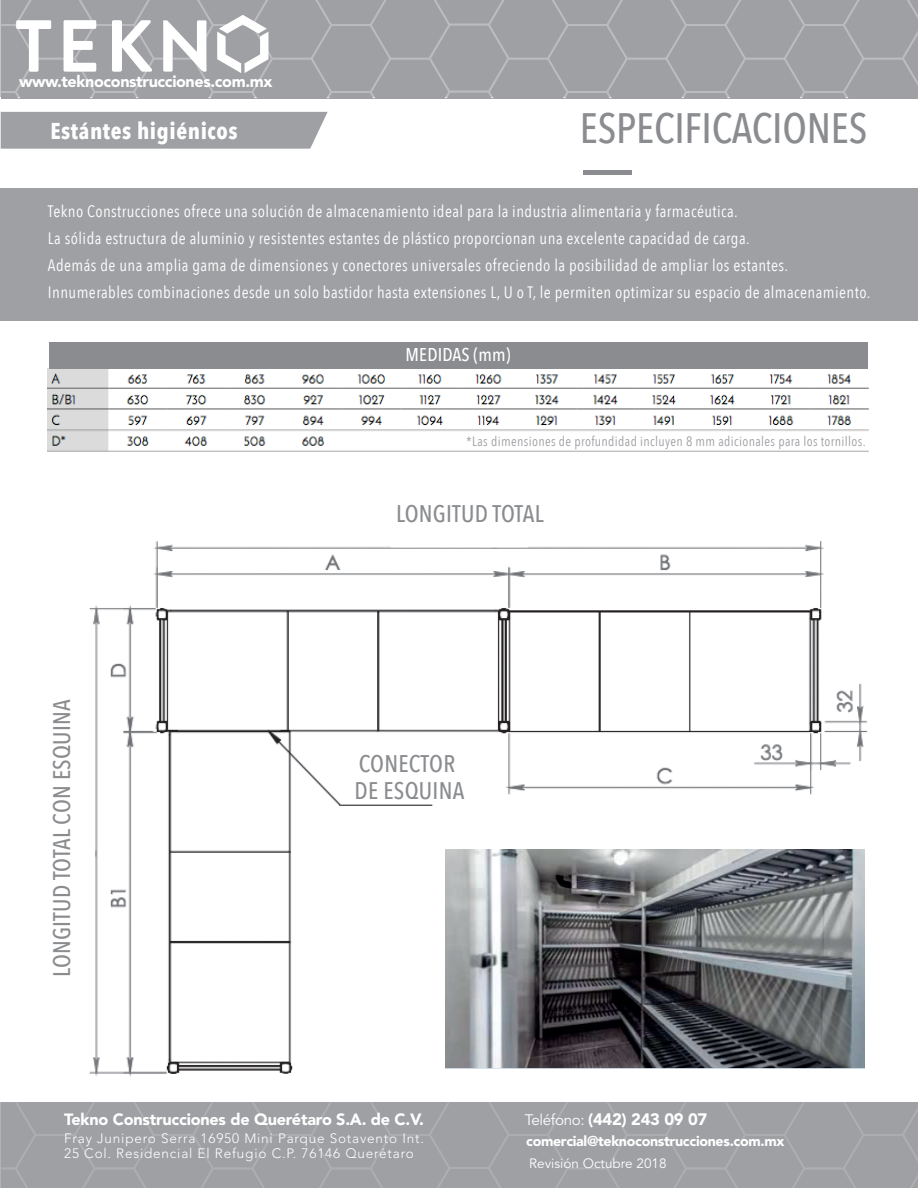
<style>
.page{position:relative;width:918px;height:1188px;background:#fff}
.page>*{position:absolute;margin:0;border:0;box-sizing:border-box;transform-origin:0 0}
.t1{font:500 42.45px "Avenir Next Condensed";letter-spacing:-.005em;color:#8a8c8f}
.t2{font:500 24px/27px "Avenir Next Condensed";letter-spacing:.01em;color:#8a8c8f}
.t3{font:700 22.95px "Avenir Next Condensed";letter-spacing:.025em;color:#fff}
.t4{font:500 18.45px "Avenir Next Condensed";letter-spacing:.01em;color:#fff}
.t5{font:16.5px/27px "Avenir Next Condensed";letter-spacing:.025em;color:#fff}
.t6{font:900 16.5px "Avenir LT Std";letter-spacing:-.015em;color:#fff}
.t7{font:900 16.2px "Avenir LT Std";letter-spacing:-.015em;color:#fff}
.t8{font:900 16.05px "Avenir LT Std";letter-spacing:-.02em;color:#fff}
.t9{font:900 14.25px "Avenir LT Std";letter-spacing:-.02em;color:#fff}
.t10{font:300 13.5px/14.7px "Avenir LT Std";letter-spacing:.06em;color:#fff}
.t11{font:13.5px "Avenir Next Condensed";letter-spacing:.025em;color:#9fa0a4}
.t12{font:13.5px "Avenir LT Std";color:#fff}
.s1{font-weight:400;font-size:15.15px}
</style>
<div class="page">
<div style="left:0;top:1102px;width:918px;height:86px;background:#9fa0a4"></div>
<svg style="left:1px;top:0;width:917px;height:99px;background:#a6a7aa"></svg>
<div style="left:1px;top:112px;width:327px;height:37px;background:#9fa0a4"></div>
<div style="left:1px;top:188px;width:917px;height:133px;background:#9fa0a4"></div>
<div style="left:584px;top:170px;width:48px;height:5px;background:#8a8c8f"></div>
<img style="left:89px;top:541px;width:779px;height:535px">
<img style="left:446px;top:850px;width:418px;height:218px">
<img style="left:48px;top:369px;width:820px;height:83px">
<div style="left:49px;top:342px;width:818px;height:27px;background:#8a8c8f"></div>
<p class="t8" style="left:19px;top:71px;width:255px">www.teknoconstrucciones.com.mx</p>
<h3 class="t3" style="left:50px;top:117px;width:189px">Estántes higiénicos</h3>
<h1 class="t1" style="left:580px;top:102px;width:289px">ESPECIFICACIONES</h1>
<p class="t5" style="left:48px;top:197px;width:824px">Tekno Construcciones ofrece una solución de almacenamiento ideal para la industria alimentaria y farmacéutica.<br>La sólida estructura de aluminio y resistentes estantes de plástico proporcionan una excelente capacidad de carga.<br>Además de una amplia gama de dimensiones y conectores universales ofreciendo la posibilidad de ampliar los estantes.<br>Innumerables combinaciones desde un solo bastidor hasta extensiones L, U o T, le permiten optimizar su espacio de almacenamiento.</p>
<p class="t4" style="left:406px;top:343px;width:106px">MEDIDAS (mm)</p>
<p class="t11" style="left:466px;top:430px;width:401px">*Las dimensiones de profundidad incluyen 8 mm adicionales para los tornillos.</p>
<h2 class="t2" style="left:48px;top:977px;width:279px;rotate:-90deg">LONGITUD TOTAL CON ESQUINA</h2>
<h2 class="t2" style="left:396px;top:500px;width:149px">LONGITUD TOTAL</h2>
<h2 class="t2" style="left:355px;top:750px;width:111px">CONECTOR<br>DE ESQUINA</h2>
<p class="t7" style="left:64px;top:1110px;width:361px">Tekno Construcciones de Querétaro S.A. de C.V.</p>
<p class="t10" style="left:64px;top:1131px;width:361px">Fray Junipero Serra 16950 Mini Parque Sotavento Int.<br>25 Col. Residencial El Refugio C.P. 76146 Querétaro</p>
<p class="t6" style="left:525px;top:1109px;width:184px"><span class="s1">Teléfono:</span> (442) 243 09 07</p>
<p class="t9" style="left:526px;top:1133px;width:260px">comercial@teknoconstrucciones.com.mx</p>
<p class="t12" style="left:529px;top:1155px;width:139px">Revisión Octubre 2018</p>
</div>
